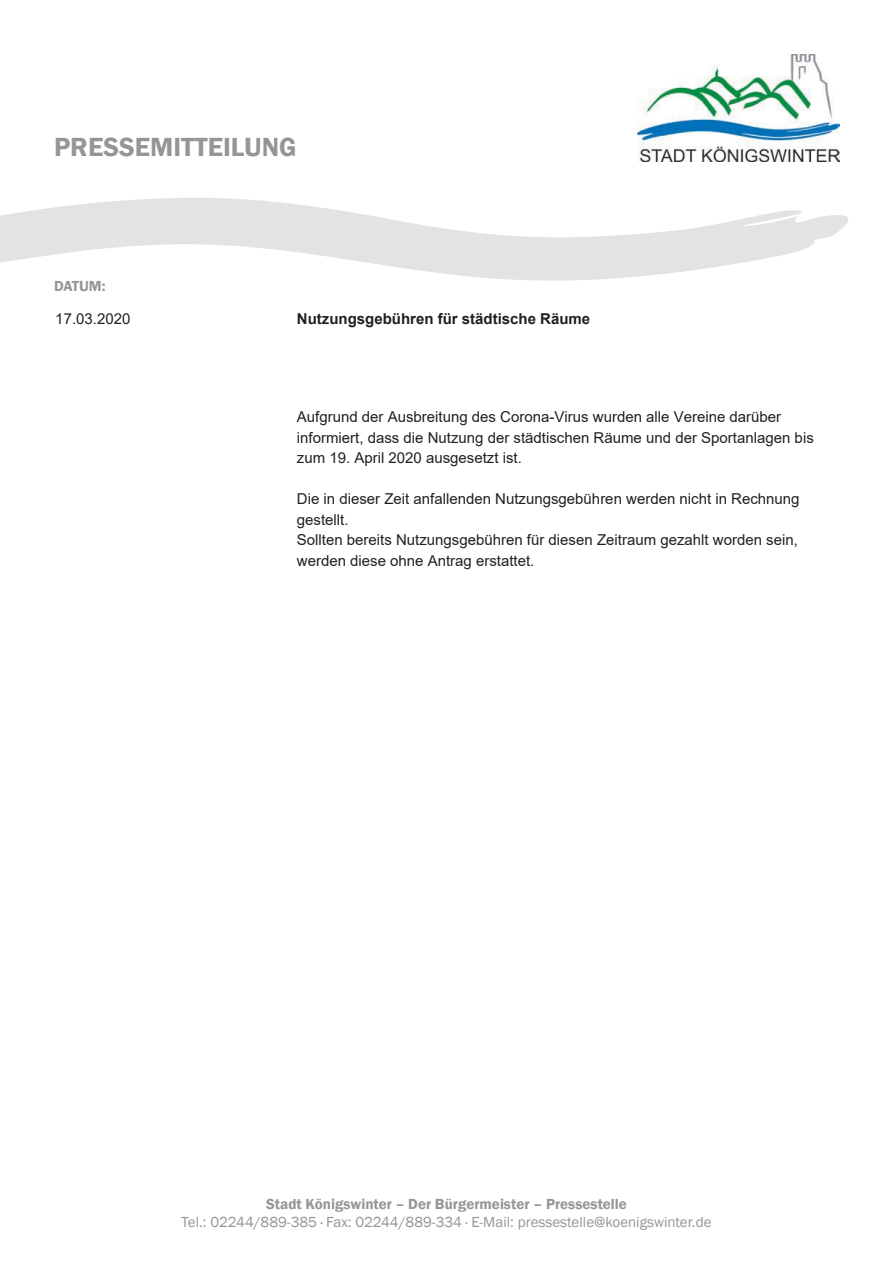
<style>
.page{position:relative;width:893px;height:1263px;background:#fff}
.page>*{position:absolute;margin:0;border:0;box-sizing:border-box;transform-origin:0 0}
.t1{font:600 27px "Franklin Gothic";color:#939598}
.t2{font:15px/20.4px "Arial";color:#231f20}
.t3{font:15px "Franklin Gothic";color:#939598}
.t4{font:600 15px "Franklin Gothic";color:#939598}
.t5{font:700 15px "Arial";color:#231f20}
</style>
<div class="page">
<img style="left:638px;top:54px;width:201px;height:108px">
<svg style="left:0;top:198px;width:849px;height:83px;fill:#e2e3e4"></svg>
<h1 class="t1" style="left:54px;top:131px;width:244px">PRESSEMITTEILUNG</h1>
<p class="t4" style="left:54px;top:278px;width:53px">DATUM:</p>
<p class="t2" style="left:55px;top:309px;width:77px">17.03.2020</p>
<p class="t5" style="left:297px;top:310px;width:295px">Nutzungsgebühren für städtische Räume</p>
<p class="t2" style="left:297px;top:407px;width:518px">Aufgrund der Ausbreitung des Corona-Virus wurden alle Vereine darüber informiert, dass die Nutzung der städtischen Räume und der Sportanlagen bis zum 19. April 2020 ausgesetzt ist.</p>
<p class="t2" style="left:297px;top:489px;width:504px">Die in dieser Zeit anfallenden Nutzungsgebühren werden nicht in Rechnung gestellt.<br>Sollten bereits Nutzungsgebühren für diesen Zeitraum gezahlt worden sein, werden diese ohne Antrag erstattet.</p>
<p class="t4" style="left:266px;top:1196px;width:362px">Stadt Königswinter – Der Bürgermeister – Pressestelle</p>
<p class="t3" style="left:182px;top:1214px;width:531px">Tel.: 02244/889-385 · Fax: 02244/889-334 · E-Mail: pressestelle@koenigswinter.de</p>
</div>
